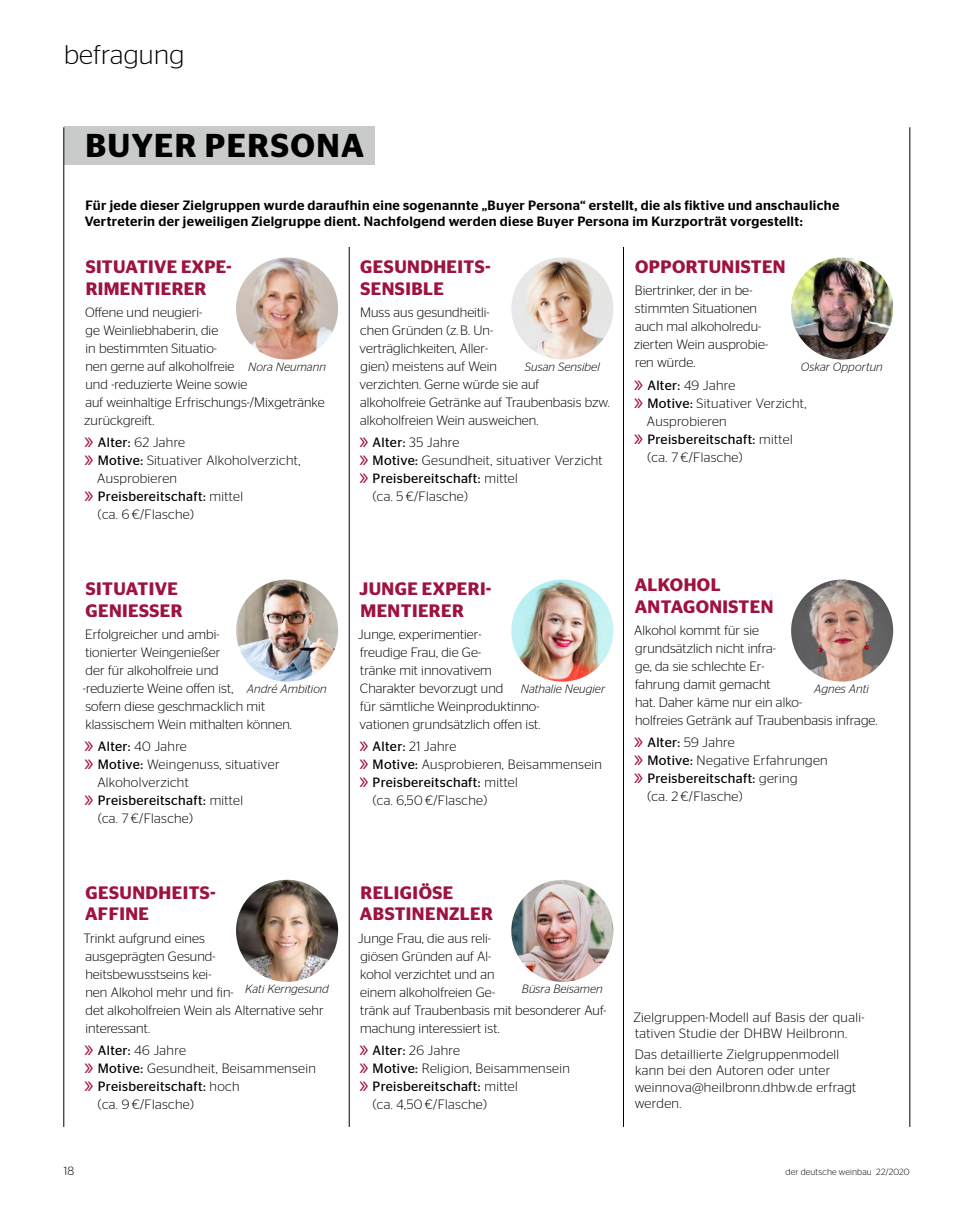
<style>
.page{position:relative;width:957px;height:1212px;background:#fff}
.page>*{position:absolute;margin:0;border:0;box-sizing:border-box;transform-origin:0 0}
.t1{font:600 33px "Stag Sans";letter-spacing:.045em;color:#000}
.t2{font:300 27px "Stag Sans";letter-spacing:.01em;color:#000}
.t3{font:600 18px/21.6px "Stag Sans";letter-spacing:.025em;color:#9e133e}
.t4{font:300 13.5px/18px "Stag Sans";letter-spacing:.005em;color:#000}
.t5{font:300 13.5px/16.5px "Stag Sans";letter-spacing:.025em;color:#000}
.t6{font:13.5px "Stag Sans";letter-spacing:.025em;color:#000}
.t7{font:500 13.5px/16.5px "Stag Sans";letter-spacing:.025em;color:#000}
.t8{font:italic 300 12px "Stag Sans";letter-spacing:.005em;color:#000}
.t9{font:300 12px "Stag Sans";color:#000}
.t10{font:300 9px "Stag Sans";letter-spacing:.015em;color:#000}
.s1{font-weight:400;color:#9e133e}
.s2{font-weight:400}
.s3{color:#9e133e}
.s4{font-weight:300}
</style>
<div class="page">
<div style="left:64px;top:126px;width:310px;height:38px;background:#c9caca"></div>
<hr style="left:63px;top:127px;width:1px;height:1000px;background:#000">
<hr style="left:909px;top:127px;width:1px;height:1000px;background:#000">
<img style="left:236px;top:257px;width:102px;height:103px;border-radius:51px">
<img style="left:236px;top:579px;width:102px;height:103px;border-radius:51px">
<img style="left:236px;top:880px;width:102px;height:102px;border-radius:51px">
<img style="left:511px;top:257px;width:102px;height:103px;border-radius:51px">
<img style="left:511px;top:579px;width:102px;height:103px;border-radius:51px">
<img style="left:511px;top:880px;width:102px;height:102px;border-radius:51px">
<img style="left:791px;top:257px;width:102px;height:103px;border-radius:51px">
<img style="left:791px;top:579px;width:102px;height:103px;border-radius:51px">
<hr style="left:349px;top:247px;width:1px;height:880px;background:#000">
<hr style="left:623px;top:247px;width:1px;height:880px;background:#000">
<h2 class="t2" style="left:64px;top:40px;width:122px">befragung</h2>
<h1 class="t1" style="left:85px;top:127px;width:280px">BUYER PERSONA</h1>
<p class="t7" style="left:85px;top:197px;width:756px">Für jede dieser Zielgruppen wurde daraufhin eine sogenannte „Buyer Persona“ erstellt, die als fiktive und anschauliche<br>Vertreterin der jeweiligen Zielgruppe dient. Nachfolgend werden diese Buyer Persona im Kurzporträt vorgestellt:</p>
<h3 class="t3" style="left:86px;top:256px;width:148px">SITUATIVE EXPE-<br>RIMENTIERER</h3>
<p class="t4" style="left:84px;top:303px;width:242px">Offene und neugieri-<br>ge Weinliebhaberin, die<br>in bestimmten Situatio-<br>nen gerne auf alkoholfreie<br>und -reduzierte Weine sowie<br>auf weinhaltige Erfrischungs-/Mixgetränke zurückgreift.</p>
<p class="t4" style="left:85px;top:433px;width:102px"><span class="s1">&gt;&gt;</span> <span class="s2">Alter:</span> 62 Jahre</p>
<p class="t5" style="left:85px;top:452px;width:217px"><span class="s1">&gt;&gt;</span> <span class="s2">Motive:</span> Situativer Alkoholverzicht,</p>
<p class="t5" style="left:97px;top:470px;width:81px">Ausprobieren</p>
<p class="t6" style="left:85px;top:489px;width:160px"><span class="s3">&gt;&gt;</span> Preisbereitschaft: <span class="s4">mittel</span></p>
<p class="t5" style="left:98px;top:506px;width:97px">(ca. 6 €/Flasche)</p>
<h3 class="t3" style="left:360px;top:256px;width:132px">GESUNDHEITS-<br>SENSIBLE</h3>
<p class="t4" style="left:359px;top:303px;width:251px">Muss aus gesundheitli-<br>chen Gründen (z.B. Un-<br>verträglichkeiten, Aller-<br>gien) meistens auf Wein<br>verzichten. Gerne würde sie auf<br>alkoholfreie Getränke auf Traubenbasis bzw. alkoholfreien Wein ausweichen.</p>
<p class="t4" style="left:359px;top:433px;width:101px"><span class="s1">&gt;&gt;</span> <span class="s2">Alter:</span> 35 Jahre</p>
<p class="t5" style="left:359px;top:452px;width:245px"><span class="s1">&gt;&gt;</span> <span class="s2">Motive:</span> Gesundheit, situativer Verzicht</p>
<p class="t6" style="left:359px;top:471px;width:160px"><span class="s3">&gt;&gt;</span> Preisbereitschaft: <span class="s4">mittel</span></p>
<p class="t5" style="left:373px;top:488px;width:96px">(ca. 5 €/Flasche)</p>
<h3 class="t3" style="left:635px;top:256px;width:152px">OPPORTUNISTEN</h3>
<p class="t4" style="left:634px;top:282px;width:136px">Biertrinker, der in be&shy;stimmten Situationen auch mal alkoholredu&shy;zierten Wein ausprobie&shy;ren würde.</p>
<p class="t4" style="left:634px;top:376px;width:103px"><span class="s1">&gt;&gt;</span> <span class="s2">Alter:</span> 49 Jahre</p>
<p class="t5" style="left:634px;top:394px;width:174px"><span class="s1">&gt;&gt;</span> <span class="s2">Motive:</span> Situativer Verzicht,</p>
<p class="t5" style="left:647px;top:412px;width:81px">Ausprobieren</p>
<p class="t6" style="left:634px;top:431px;width:160px"><span class="s3">&gt;&gt;</span> Preisbereitschaft: <span class="s4">mittel</span></p>
<p class="t5" style="left:647px;top:448px;width:96px">(ca. 7 €/Flasche)</p>
<p class="t8" style="left:525px;top:360px;width:76px">Susan Sensibel</p>
<p class="t8" style="left:801px;top:360px;width:84px">Oskar Opportun</p>
<p class="t8" style="left:248px;top:360px;width:79px">Nora Neumann</p>
<h3 class="t3" style="left:85px;top:578px;width:99px">SITUATIVE<br>GENIESSER</h3>
<p class="t4" style="left:83px;top:625px;width:210px">Erfolgreicher und ambi-<br>tionierter Weingenießer<br>der für alkoholfreie und<br>-reduzierte Weine offen ist,<br>sofern diese geschmacklich mit klassischem Wein mithalten können.</p>
<p class="t4" style="left:85px;top:737px;width:104px"><span class="s1">&gt;&gt;</span> <span class="s2">Alter:</span> 40 Jahre</p>
<p class="t5" style="left:85px;top:756px;width:196px"><span class="s1">&gt;&gt;</span> <span class="s2">Motive:</span> Weingenuss, situativer</p>
<p class="t5" style="left:97px;top:774px;width:93px">Alkoholverzicht</p>
<p class="t6" style="left:85px;top:793px;width:160px"><span class="s3">&gt;&gt;</span> Preisbereitschaft: <span class="s4">mittel</span></p>
<p class="t5" style="left:98px;top:810px;width:96px">(ca. 7 €/Flasche)</p>
<p class="t8" style="left:247px;top:682px;width:82px">André Ambition</p>
<h3 class="t3" style="left:634px;top:574px;width:140px">ALKOHOL<br>ANTAGONISTEN</h3>
<p class="t4" style="left:634px;top:621px;width:245px">Alkohol kommt für sie<br>grundsätzlich nicht infra-<br>ge, da sie schlechte Er-<br>fahrung damit gemacht<br>hat. Daher käme nur ein alko-<br>holfreies Getränk auf Traubenbasis infrage.</p>
<p class="t4" style="left:634px;top:733px;width:102px"><span class="s1">&gt;&gt;</span> <span class="s2">Alter:</span> 59 Jahre</p>
<p class="t5" style="left:634px;top:752px;width:195px"><span class="s1">&gt;&gt;</span> <span class="s2">Motive:</span> Negative Erfahrungen</p>
<p class="t6" style="left:634px;top:771px;width:165px"><span class="s3">&gt;&gt;</span> Preisbereitschaft: <span class="s4">gering</span></p>
<p class="t5" style="left:647px;top:788px;width:96px">(ca. 2 €/Flasche)</p>
<h3 class="t3" style="left:359px;top:578px;width:133px">JUNGE EXPERI-<br>MENTIERER</h3>
<p class="t4" style="left:358px;top:625px;width:184px">Junge, experimentier-<br>freudige Frau, die Ge-<br>tränke mit innovativem<br>Charakter bevorzugt und<br>für sämtliche Weinproduktinno&shy;vationen grundsätzlich offen ist.</p>
<p class="t4" style="left:359px;top:737px;width:98px"><span class="s1">&gt;&gt;</span> <span class="s2">Alter:</span> 21 Jahre</p>
<p class="t5" style="left:359px;top:756px;width:244px"><span class="s1">&gt;&gt;</span> <span class="s2">Motive:</span> Ausprobieren, Beisammensein</p>
<p class="t6" style="left:359px;top:775px;width:160px"><span class="s3">&gt;&gt;</span> Preisbereitschaft: <span class="s4">mittel</span></p>
<p class="t5" style="left:373px;top:792px;width:116px">(ca. 6,50 €/Flasche)</p>
<p class="t8" style="left:521px;top:682px;width:86px">Nathalie Neugier</p>
<p class="t8" style="left:814px;top:682px;width:56px">Agnes Anti</p>
<h3 class="t3" style="left:360px;top:881px;width:135px">RELIGIÖSE<br>ABSTINENZLER</h3>
<p class="t4" style="left:358px;top:929px;width:250px">Junge Frau, die aus reli-<br>giösen Gründen auf Al-<br>kohol verzichtet und an<br>einem alkoholfreien Ge-<br>tränk auf Traubenbasis mit besonderer Auf&shy;machung interessiert ist.</p>
<p class="t4" style="left:359px;top:1041px;width:102px"><span class="s1">&gt;&gt;</span> <span class="s2">Alter:</span> 26 Jahre</p>
<p class="t5" style="left:359px;top:1059px;width:212px"><span class="s1">&gt;&gt;</span> <span class="s2">Motive:</span> Religion, Beisammensein</p>
<p class="t6" style="left:359px;top:1078px;width:160px"><span class="s3">&gt;&gt;</span> Preisbereitschaft: <span class="s4">mittel</span></p>
<p class="t5" style="left:373px;top:1095px;width:116px">(ca. 4,50 €/Flasche)</p>
<h3 class="t3" style="left:85px;top:881px;width:132px">GESUNDHEITS-<br>AFFINE</h3>
<p class="t4" style="left:83px;top:929px;width:242px">Trinkt aufgrund eines<br>ausgeprägten Gesund-<br>heitsbewusstseins kei-<br>nen Alkohol mehr und fin-<br>det alkoholfreien Wein als Alternative sehr interessant.</p>
<p class="t4" style="left:85px;top:1041px;width:103px"><span class="s1">&gt;&gt;</span> <span class="s2">Alter:</span> 46 Jahre</p>
<p class="t5" style="left:85px;top:1059px;width:233px"><span class="s1">&gt;&gt;</span> <span class="s2">Motive:</span> Gesundheit, Beisammensein</p>
<p class="t6" style="left:85px;top:1078px;width:156px"><span class="s3">&gt;&gt;</span> Preisbereitschaft: <span class="s4">hoch</span></p>
<p class="t5" style="left:98px;top:1095px;width:97px">(ca. 9 €/Flasche)</p>
<p class="t8" style="left:245px;top:982px;width:85px">Kati Kerngesund</p>
<p class="t8" style="left:522px;top:982px;width:82px">Büsra Beisamen</p>
<p class="t5" style="left:633px;top:1008px;width:232px">Zielgruppen-Modell auf Basis der quali&shy;tativen Studie der DHBW Heilbronn.</p>
<p class="t5" style="left:634px;top:1045px;width:223px">Das detaillierte Zielgruppenmodell kann bei den Autoren oder unter weinnova@heilbronn.dhbw.de erfragt werden.</p>
<p class="t9" style="left:64px;top:1164px;width:12px">18</p>
<p class="t10" style="left:785px;top:1167px;width:126px">der deutsche weinbau 22/2020</p>
</div>
